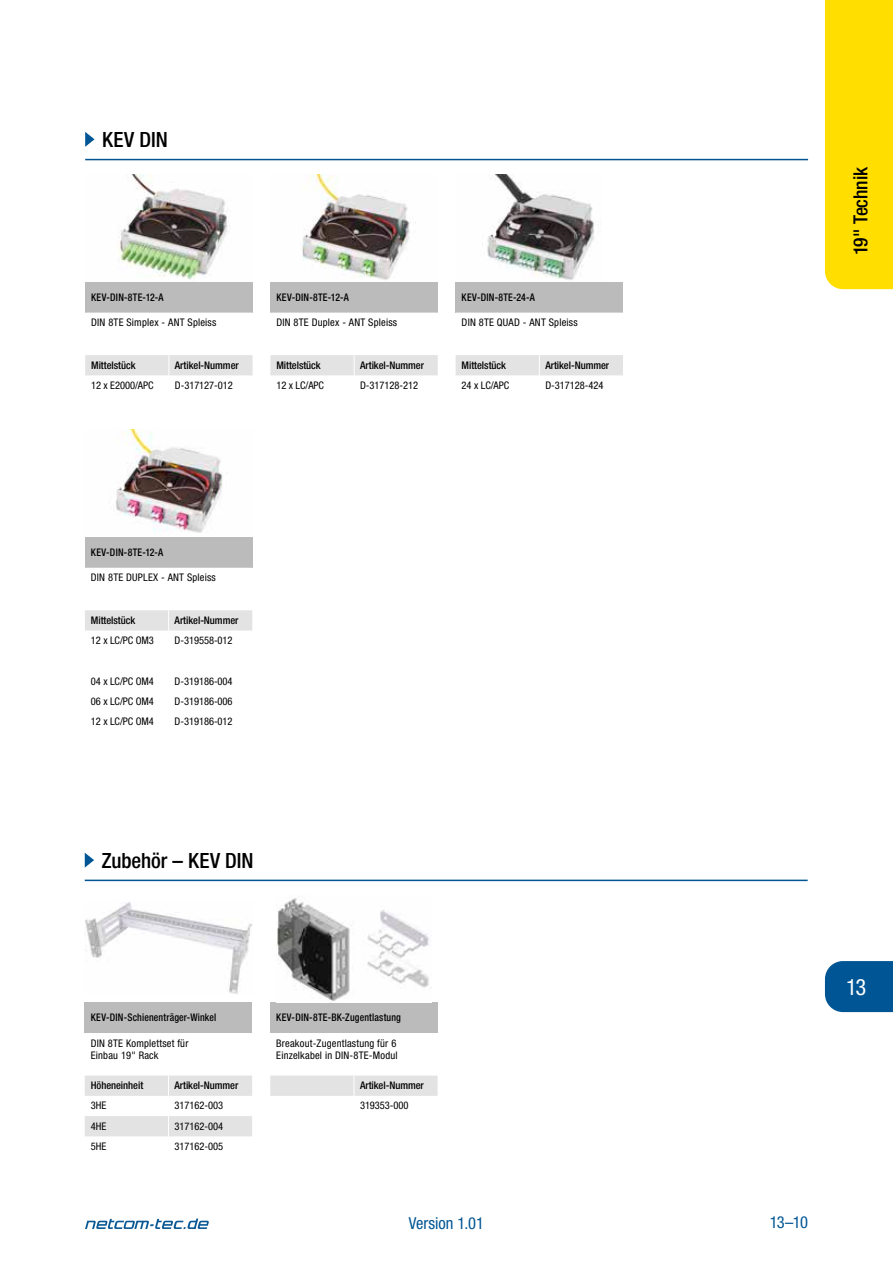
<style>
.page{position:relative;width:893px;height:1263px;background:#fff}
.page>*{position:absolute;margin:0;border:0;box-sizing:border-box;transform-origin:0 0}
.t1{font:condensed 22.5px "Helvetica Neue LT Std";color:#fff}
.t2{font:500 condensed 21px "Helvetica Neue LT Std";color:#000}
.t3{font:500 condensed 19.5px "Helvetica Neue LT Std";letter-spacing:-.01em;color:#000}
.t4{font:condensed 16.5px "Helvetica Neue LT Std";letter-spacing:-.005em;color:#005694}
.t5{font:condensed 10.5px/12.6px "Helvetica Neue LT Std";letter-spacing:.02em;color:#000}
.t6{font:500 condensed 10.5px "Helvetica Neue LT Std";letter-spacing:-.005em;color:#000}
.t7{font:condensed 10.5px "Helvetica Neue LT Std";letter-spacing:-.005em;color:#000}
.t8{font:500 condensed 10.5px "Helvetica Neue LT Std";letter-spacing:.03em;color:#000;scale:.93 1}
.t9{font:500 condensed 10.5px "Helvetica Neue LT Std";letter-spacing:.015em;color:#000;scale:.93 1}
.t10{font:500 condensed 10.5px "Helvetica Neue LT Std";letter-spacing:.02em;color:#000;scale:.93 1}
</style>
<div class="page">
<div style="left:825px;top:0;width:68px;height:289px;background:#ffde00"></div>
<div style="left:825px;top:961px;width:68px;height:51px;background:#005694"></div>
<div style="left:85px;top:282px;width:168px;height:31px;background:#bbb"></div>
<div style="left:85px;top:355px;width:168px;height:21px;background:#e3e3e3"></div>
<img style="left:118px;top:175px;width:112px;height:105px">
<div style="left:270px;top:282px;width:168px;height:31px;background:#bbb"></div>
<div style="left:270px;top:355px;width:168px;height:21px;background:#e3e3e3"></div>
<img style="left:302px;top:175px;width:114px;height:105px">
<div style="left:456px;top:282px;width:167px;height:31px;background:#bbb"></div>
<div style="left:456px;top:355px;width:167px;height:21px;background:#e3e3e3"></div>
<img style="left:482px;top:175px;width:119px;height:105px">
<svg style="left:85px;top:132px;width:10px;height:15px"></svg>
<hr style="left:85px;top:159px;width:723px;height:1px;background:#005694">
<div style="left:85px;top:537px;width:167px;height:31px;background:#bbb"></div>
<div style="left:85px;top:610px;width:167px;height:21px;background:#e3e3e3"></div>
<img style="left:116px;top:430px;width:107px;height:103px">
<div style="left:85px;top:1002px;width:167px;height:31px;background:#bbb"></div>
<svg style="left:85px;top:1075px;width:167px;height:62px"></svg>
<img style="left:85px;top:901px;width:167px;height:93px">
<svg style="left:85px;top:853px;width:9px;height:15px"></svg>
<hr style="left:85px;top:880px;width:723px;height:1px;background:#005694">
<div style="left:270px;top:1002px;width:168px;height:31px;background:#bbb"></div>
<div style="left:270px;top:1075px;width:168px;height:21px;background:#e3e3e3"></div>
<img style="left:277px;top:895px;width:152px;height:107px">
<svg style="left:85px;top:1218px;width:124px;height:11px"></svg>
<h2 class="t2" style="left:102px;top:127px;width:67px">KEV DIN</h2>
<p class="t8" style="left:91px;top:291px;width:79px">KEV-DIN-8TE-12-A</p>
<p class="t5" style="left:91px;top:316px;width:127px">DIN 8TE Simplex - ANT Spleiss</p>
<p class="t6" style="left:91px;top:359px;width:46px">Mittelstück</p>
<p class="t6" style="left:175px;top:359px;width:65px">Artikel-Nummer</p>
<p class="t7" style="left:91px;top:379px;width:64px">12 x E2000/APC</p>
<p class="t7" style="left:175px;top:379px;width:60px">D-317127-012</p>
<p class="t8" style="left:276px;top:291px;width:79px">KEV-DIN-8TE-12-A</p>
<p class="t5" style="left:276px;top:316px;width:122px">DIN 8TE Duplex - ANT Spleiss</p>
<p class="t6" style="left:276px;top:359px;width:46px">Mittelstück</p>
<p class="t6" style="left:360px;top:359px;width:65px">Artikel-Nummer</p>
<p class="t5" style="left:276px;top:379px;width:49px">12 x LC/APC</p>
<p class="t7" style="left:360px;top:379px;width:60px">D-317128-212</p>
<p class="t8" style="left:462px;top:291px;width:80px">KEV-DIN-8TE-24-A</p>
<p class="t5" style="left:462px;top:316px;width:118px">DIN 8TE QUAD - ANT Spleiss</p>
<p class="t6" style="left:462px;top:359px;width:46px">Mittelstück</p>
<p class="t6" style="left:545px;top:359px;width:65px">Artikel-Nummer</p>
<p class="t5" style="left:462px;top:379px;width:49px">24 x LC/APC</p>
<p class="t7" style="left:545px;top:379px;width:60px">D-317128-424</p>
<h3 class="t3" style="left:849px;top:255px;width:90px;rotate:-90deg">19" Technik</h3>
<p class="t8" style="left:91px;top:546px;width:79px">KEV-DIN-8TE-12-A</p>
<p class="t5" style="left:91px;top:571px;width:127px">DIN 8TE DUPLEX - ANT Spleiss</p>
<p class="t6" style="left:91px;top:614px;width:46px">Mittelstück</p>
<p class="t6" style="left:175px;top:614px;width:65px">Artikel-Nummer</p>
<p class="t5" style="left:91px;top:634px;width:65px">12 x LC/PC OM3</p>
<p class="t7" style="left:175px;top:634px;width:60px">D-319558-012</p>
<p class="t5" style="left:91px;top:674px;width:65px">04 x LC/PC OM4</p>
<p class="t7" style="left:175px;top:675px;width:60px">D-319186-004</p>
<p class="t5" style="left:91px;top:695px;width:65px">06 x LC/PC OM4</p>
<p class="t7" style="left:175px;top:695px;width:60px">D-319186-006</p>
<p class="t5" style="left:91px;top:715px;width:65px">12 x LC/PC OM4</p>
<p class="t7" style="left:175px;top:715px;width:60px">D-319186-012</p>
<h2 class="t2" style="left:102px;top:848px;width:153px">Zubehör – KEV DIN</h2>
<p class="t9" style="left:91px;top:1011px;width:137px">KEV-DIN-Schienenträger-Winkel</p>
<p class="t5" style="left:91px;top:1036px;width:99px">DIN 8TE Komplettset für<br>Einbau 19" Rack</p>
<p class="t6" style="left:91px;top:1079px;width:54px">Höheneinheit</p>
<p class="t6" style="left:175px;top:1079px;width:65px">Artikel-Nummer</p>
<p class="t5" style="left:91px;top:1099px;width:17px">3HE</p>
<p class="t7" style="left:175px;top:1099px;width:50px">317162-003</p>
<p class="t5" style="left:91px;top:1119px;width:17px">4HE</p>
<p class="t7" style="left:175px;top:1120px;width:50px">317162-004</p>
<p class="t5" style="left:91px;top:1140px;width:17px">5HE</p>
<p class="t7" style="left:175px;top:1140px;width:50px">317162-005</p>
<p class="t10" style="left:276px;top:1011px;width:136px">KEV-DIN-8TE-BK-Zugentlastung</p>
<p class="t5" style="left:276px;top:1036px;width:123px">Breakout-Zugentlastung für 6<br>Einzelkabel in DIN-8TE-Modul</p>
<p class="t6" style="left:360px;top:1079px;width:65px">Artikel-Nummer</p>
<p class="t7" style="left:360px;top:1099px;width:50px">319353-000</p>
<h3 class="t4" style="left:409px;top:1213px;width:77px">Version 1.01</h3>
<h3 class="t4" style="left:770px;top:1212px;width:40px">13–10</h3>
<h1 class="t1" style="left:846px;top:974px;width:22px">13</h1>
</div>
